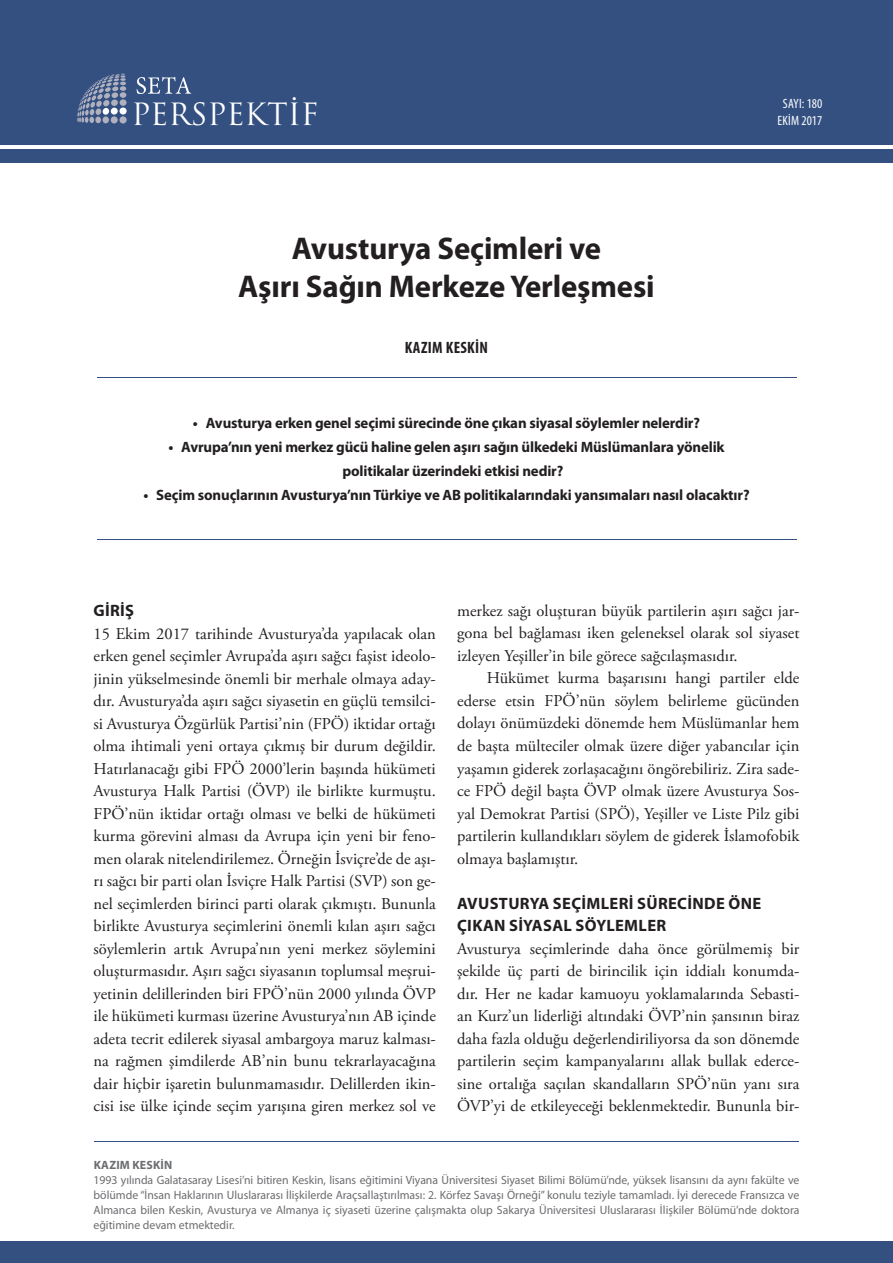
<style>
.page{position:relative;width:893px;height:1263px;background:#fff}
.page>*{position:absolute;margin:0;border:0;box-sizing:border-box;transform-origin:0 0}
.t1{font:700 31.5px/37.5px "Myriad Pro";letter-spacing:-.005em;color:#231f20;text-align:center}
.t2{font:29.85px "Trajan Pro";color:#fff}
.t3{font:16.5px/22.5px "Adobe Garamond Pro";color:#231f20;text-align:justify}
.t4{font:700 16.5px/22.5px "Myriad Pro";letter-spacing:.02em;color:#231f20}
.t5{font:700 condensed 16.5px "Myriad Pro";letter-spacing:.02em;color:#231f20}
.t6{font:700 15px/24px "Myriad Pro";letter-spacing:-.01em;color:#231f20}
.t7{font:condensed 13.5px/16.2px "Myriad Pro";color:#fff;text-align:center}
.t8{font:12px/15px "Myriad Pro";color:#6c6d70;text-align:justify}
.t9{font:700 12px "Myriad Pro";letter-spacing:.015em;color:#6c6d70}
</style>
<div class="page">
<div style="left:0;top:0;width:893px;height:145px;background:#335081"></div>
<div style="left:0;top:149px;width:893px;height:13px;background:#335081"></div>
<div style="left:0;top:1242px;width:893px;height:21px;background:#335081"></div>
<hr style="left:97px;top:377px;width:699px;height:1px;background:#335081">
<hr style="left:97px;top:539px;width:699px;height:1px;background:#335081">
<hr style="left:94px;top:1141px;width:704px;height:1px;background:#335081">
<svg style="left:77px;top:74px;width:49px;height:49px"></svg>
<div style="left:120px;top:99px;width:7px;height:7px;background:#b0b0be;border-radius:50%"></div>
<div style="left:119px;top:108px;width:8px;height:7px;background:#fff;border-radius:50%"></div>
<div style="left:119px;top:116px;width:8px;height:8px;background:#b0b0be;border-radius:50%"></div>
<svg style="left:137px;top:77px;width:54px;height:17px"></svg>
<h2 class="t2" style="left:131px;top:95px;width:189px">PERSPEKTİF</h2>
<p class="t7" style="left:777px;top:96px;width:46px">SAYI: 180<br>EKİM 2017</p>
<h1 class="t1" style="left:238px;top:229px;width:418px">Avusturya Seçimleri ve<br>Aşırı Sağın Merkeze Yerleşmesi</h1>
<p class="t5" style="left:405px;top:337px;width:85px">KAZIM KESKİN</p>
<p class="t6" style="left:193px;top:410px;width:509px">• Avusturya erken genel seçimi sürecinde öne çıkan siyasal söylemler nelerdir?</p>
<p class="t6" style="left:342px;top:434px;width:384px;text-indent:-174px">• Avrupa’nın yeni merkez gücü haline gelen aşırı sağın ülkedeki Müslümanlara yönelik politikalar üzerindeki etkisi nedir?</p>
<p class="t6" style="left:143px;top:482px;width:608px">• Seçim sonuçlarının Avusturya’nın Türkiye ve AB politikalarındaki yansımaları nasıl olacaktır?</p>
<p class="t4" style="left:94px;top:599px;width:42px">GİRİŞ</p>
<p class="t3" style="left:94px;top:623px;width:344px">15 Ekim 2017 tarihinde Avusturya’da yapılacak olan erken genel seçimler Avrupa’da aşırı sağcı faşist ideolo&shy;jinin yükselmesinde önemli bir merhale olmaya aday&shy;dır. Avusturya’da aşırı sağcı siyasetin en güçlü temsilci&shy;si Avusturya Özgürlük Partisi’nin (FPÖ) iktidar ortağı olma ihtimali yeni ortaya çıkmış bir durum değildir.<br>Hatırlanacağı gibi FPÖ 2000’lerin başında hükümeti Avusturya Halk Partisi (ÖVP) ile birlikte kurmuştu.<br>FPÖ’nün iktidar ortağı olması ve belki de hükümeti kurma görevini alması da Avrupa için yeni bir feno&shy;men olarak nitelendirilemez. Örneğin İsviçre’de de aşı&shy;rı sağcı bir parti olan İsviçre Halk Partisi (SVP) son ge&shy;nel seçimlerden birinci parti olarak çıkmıştı. Bununla birlikte Avusturya seçimlerini önemli kılan aşırı sağcı söylemlerin artık Avrupa’nın yeni merkez söylemini oluşturmasıdır. Aşırı sağcı siyasanın toplumsal meşrui&shy;yetinin delillerinden biri FPÖ’nün 2000 yılında ÖVP ile hükümeti kurması üzerine Avusturya’nın AB içinde adeta tecrit edilerek siyasal ambargoya maruz kalması&shy;na rağmen şimdilerde AB’nin bunu tekrarlayacağına dair hiçbir işaretin bulunmamasıdır. Delillerden ikin&shy;cisi ise ülke içinde seçim yarışına giren merkez sol ve</p>
<p class="t3" style="left:457px;top:600px;width:344px">merkez sağı oluşturan büyük partilerin aşırı sağcı jar&shy;gona bel bağlaması iken geleneksel olarak sol siyaset izleyen Yeşiller’in bile görece sağcılaşmasıdır.</p>
<p class="t3" style="left:457px;top:667px;width:344px;text-indent:30px">Hükümet kurma başarısını hangi partiler elde ederse etsin FPÖ’nün söylem belirleme gücünden dolayı önümüzdeki dönemde hem Müslümanlar hem de başta mülteciler olmak üzere diğer yabancılar için yaşamın giderek zorlaşacağını öngörebiliriz. Zira sade&shy;ce FPÖ değil başta ÖVP olmak üzere Avusturya Sos&shy;yal Demokrat Partisi (SPÖ), Yeşiller ve Liste Pilz gibi partilerin kullandıkları söylem de giderek İslamofobik olmaya başlamıştır.</p>
<p class="t4" style="left:457px;top:891px;width:306px">AVUSTURYA SEÇİMLERİ SÜRECİNDE ÖNE<br>ÇIKAN SİYASAL SÖYLEMLER</p>
<p class="t3" style="left:457px;top:938px;width:344px">Avusturya seçimlerinde daha önce görülmemiş bir şekilde üç parti de birincilik için iddialı konumda&shy;dır. Her ne kadar kamuoyu yoklamalarında Sebasti&shy;an Kurz’un liderliği altındaki ÖVP’nin şansının biraz daha fazla olduğu değerlendiriliyorsa da son dönemde partilerin seçim kampanyalarını allak bullak ederce&shy;sine ortalığa saçılan skandalların SPÖ’nün yanı sıra ÖVP’yi de etkileyeceği beklenmektedir. Bununla bir-</p>
<p class="t9" style="left:94px;top:1157px;width:80px">KAZIM KESKİN</p>
<p class="t8" style="left:94px;top:1172px;width:707px">1993 yılında Galatasaray Lisesi’ni bitiren Keskin, lisans eğitimini Viyana Üniversitesi Siyaset Bilimi Bölümü’nde, yüksek lisansını da aynı fakülte ve bölümde “İnsan Haklarının Uluslararası İlişkilerde Araçsallaştırılması: 2. Körfez Savaşı Örneği” konulu teziyle tamamladı. İyi derecede Fransızca ve Almanca bilen Keskin, Avusturya ve Almanya iç siyaseti üzerine çalışmakta olup Sakarya Üniversitesi Uluslararası İlişkiler Bölümü’nde doktora eğitimine devam etmektedir.</p>
</div>
